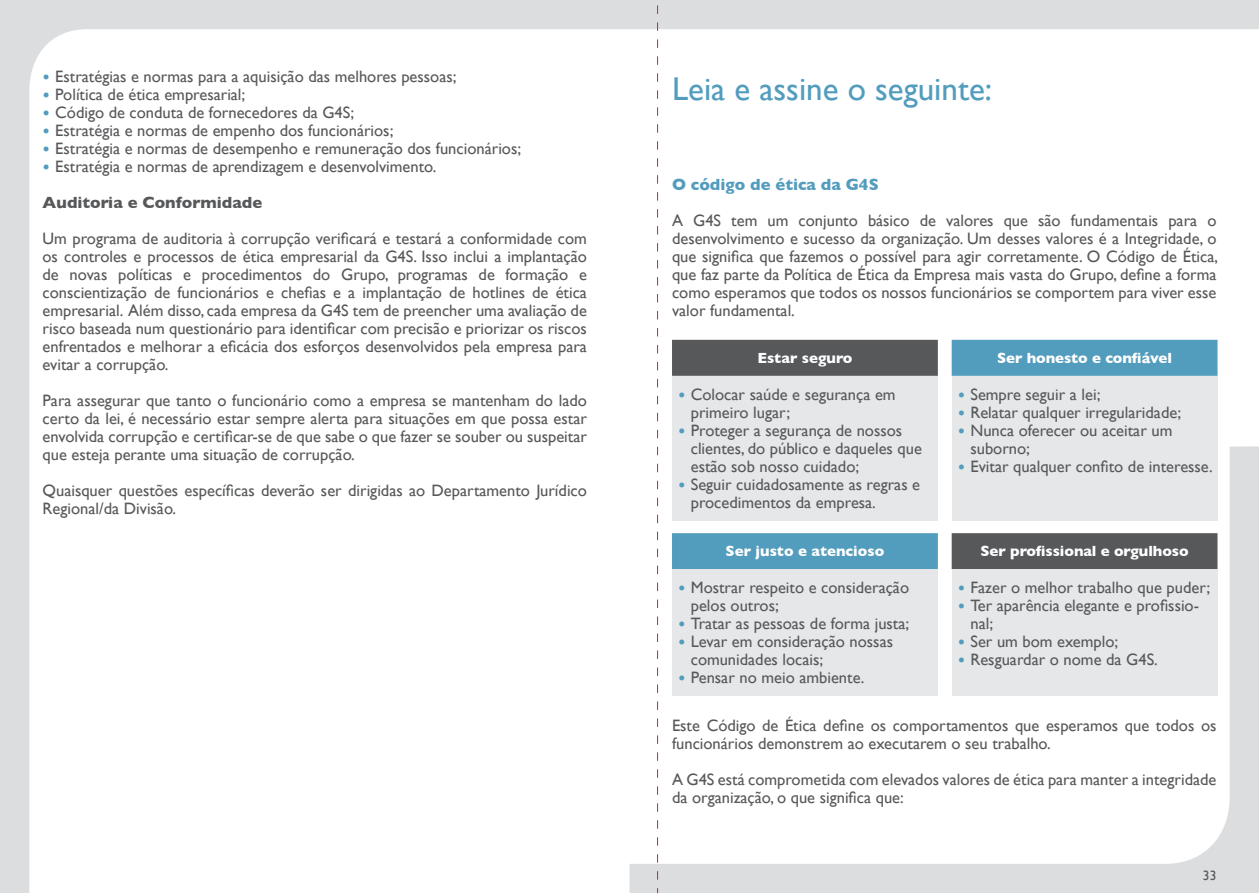
<style>
.page{position:relative;width:1259px;height:893px;background:#dcdddf}
.page>*{position:absolute;margin:0;border:0;box-sizing:border-box;transform-origin:0 0}
.t1{font:33px "Gill Sans";color:#529cbe}
.t2{font:16.5px/18px "Gill Sans";color:#57585a}
.t3{font:700 16.5px "Gill Sans";color:#529cbe}
.t4{font:700 15px "Gill Sans";letter-spacing:-.005em;color:#fff}
.t5{font:13.5px "Gill Sans";color:#57585a}
.s1{font-weight:700;font-size:15px;color:#529cbe}
.s2{font-weight:700}
</style>
<div class="page">
<div style="left:29px;top:29px;width:1230px;height:864px;background:#fff"></div>
<svg style="left:672px;top:340px;width:545px;height:229px;background:#7694a3"></svg>
<div style="left:672px;top:376px;width:266px;height:145px;background:#e6e7e9"></div>
<div style="left:951px;top:376px;width:266px;height:145px;background:#e6e7e9"></div>
<div style="left:672px;top:569px;width:266px;height:127px;background:#e6e7e9"></div>
<div style="left:951px;top:569px;width:266px;height:127px;background:#e6e7e9"></div>
<svg style="left:657px;top:5px;width:1px;height:888px"></svg>
<p class="t2" style="left:43px;top:67px;width:415px"><span class="s1">•</span> Estratégias e normas para a aquisição das melhores pessoas;</p>
<p class="t2" style="left:43px;top:85px;width:204px"><span class="s1">•</span> Política de ética empresarial;</p>
<p class="t2" style="left:43px;top:103px;width:313px"><span class="s1">•</span> Código de conduta de fornecedores da G4S;</p>
<p class="t2" style="left:43px;top:121px;width:352px"><span class="s1">•</span> Estratégia e normas de empenho dos funcionários;</p>
<p class="t2" style="left:43px;top:139px;width:480px"><span class="s1">•</span> Estratégia e normas de desempenho e remuneração dos funcionários;</p>
<p class="t2" style="left:43px;top:148px;width:395px;line-height:36px"><span class="s1">•</span> Estratégia e normas de aprendizagem e desenvolvimento.<br><span class="s2">Auditoria e Conformidade</span></p>
<p class="t2" style="left:43px;top:229px;width:546px;text-align:justify">Um programa de auditoria à corrupção verificará e testará a conformidade com os controles e processos de ética empresarial da G4S. Isso inclui a implantação de novas políticas e procedimentos do Grupo, programas de formação e conscientização de funcionários e chefias e a implantação de hotlines de ética empresarial. Além disso, cada empresa da G4S tem de preencher uma avaliação de risco baseada num questionário para identificar com precisão e priorizar os riscos enfrentados e melhorar a eficácia dos esforços desenvolvidos pela empresa para evitar a corrupção.</p>
<p class="t2" style="left:43px;top:391px;width:546px;text-align:justify">Para assegurar que tanto o funcionário como a empresa se mantenham do lado certo da lei, é necessário estar sempre alerta para situações em que possa estar envolvida corrupção e certificar-se de que sabe o que fazer se souber ou suspeitar que esteja perante uma situação de corrupção.</p>
<p class="t2" style="left:43px;top:481px;width:546px">Quaisquer questões específicas deverão ser dirigidas ao Departamento Jurídico<br>Regional/da Divisão.</p>
<h1 class="t1" style="left:672px;top:69px;width:321px">Leia e assine o seguinte:</h1>
<p class="t3" style="left:672px;top:171px;width:208px">O código de ética da G4S</p>
<p class="t2" style="left:672px;top:211px;width:547px;text-align:justify">A G4S tem um conjunto básico de valores que são fundamentais para o desenvolvimento e sucesso da organização. Um desses valores é a Integridade, o que significa que fazemos o possível para agir corretamente. O Código de Ética, que faz parte da Política de Ética da Empresa mais vasta do Grupo, define a forma como esperamos que todos os nossos funcionários se comportem para viver esse valor fundamental.</p>
<p class="t4" style="left:757px;top:346px;width:97px">Estar seguro</p>
<p class="t4" style="left:997px;top:346px;width:176px">Ser honesto e confiável</p>
<p class="t2" style="left:691px;top:385px;width:206px;text-indent:-13px"><span class="s1">•</span> Colocar saúde e segurança em primeiro lugar;</p>
<p class="t2" style="left:691px;top:421px;width:233px;text-indent:-13px"><span class="s1">•</span> Proteger a segurança de nossos clientes, do público e daqueles que estão sob nosso cuidado;</p>
<p class="t2" style="left:691px;top:475px;width:231px;text-indent:-13px"><span class="s1">•</span> Seguir cuidadosamente as regras e procedimentos da empresa.</p>
<p class="t2" style="left:957px;top:385px;width:144px"><span class="s1">•</span> Sempre seguir a lei;</p>
<p class="t2" style="left:957px;top:403px;width:225px"><span class="s1">•</span> Relatar qualquer irregularidade;</p>
<p class="t2" style="left:970px;top:421px;width:203px;text-indent:-13px"><span class="s1">•</span> Nunca oferecer ou aceitar um suborno;</p>
<p class="t2" style="left:957px;top:457px;width:257px"><span class="s1">•</span> Evitar qualquer confito de interesse.</p>
<p class="t4" style="left:725px;top:539px;width:160px">Ser justo e atencioso</p>
<p class="t4" style="left:980px;top:539px;width:210px">Ser profissional e orgulhoso</p>
<p class="t2" style="left:691px;top:579px;width:220px;text-indent:-13px"><span class="s1">•</span> Mostrar respeito e consideração pelos outros;</p>
<p class="t2" style="left:678px;top:615px;width:233px"><span class="s1">•</span> Tratar as pessoas de forma justa;</p>
<p class="t2" style="left:691px;top:633px;width:204px;text-indent:-13px"><span class="s1">•</span> Levar em consideração nossas comunidades locais;</p>
<p class="t2" style="left:678px;top:669px;width:188px"><span class="s1">•</span> Pensar no meio ambiente.</p>
<p class="t2" style="left:957px;top:579px;width:254px"><span class="s1">•</span> Fazer o melhor trabalho que puder;</p>
<p class="t2" style="left:970px;top:597px;width:230px;text-indent:-13px"><span class="s1">•</span> Ter aparência elegante e profissio&shy;nal;</p>
<p class="t2" style="left:957px;top:633px;width:162px"><span class="s1">•</span> Ser um bom exemplo;</p>
<p class="t2" style="left:957px;top:651px;width:202px"><span class="s1">•</span> Resguardar o nome da G4S.</p>
<p class="t2" style="left:672px;top:716px;width:546px">Este Código de Ética define os comportamentos que esperamos que todos os funcionários demonstrem ao executarem o seu trabalho.</p>
<p class="t2" style="left:672px;top:770px;width:546px">A G4S está comprometida com elevados valores de ética para manter a integridade da organização, o que significa que:</p>
<p class="t5" style="left:1203px;top:867px;width:15px">33</p>
</div>
